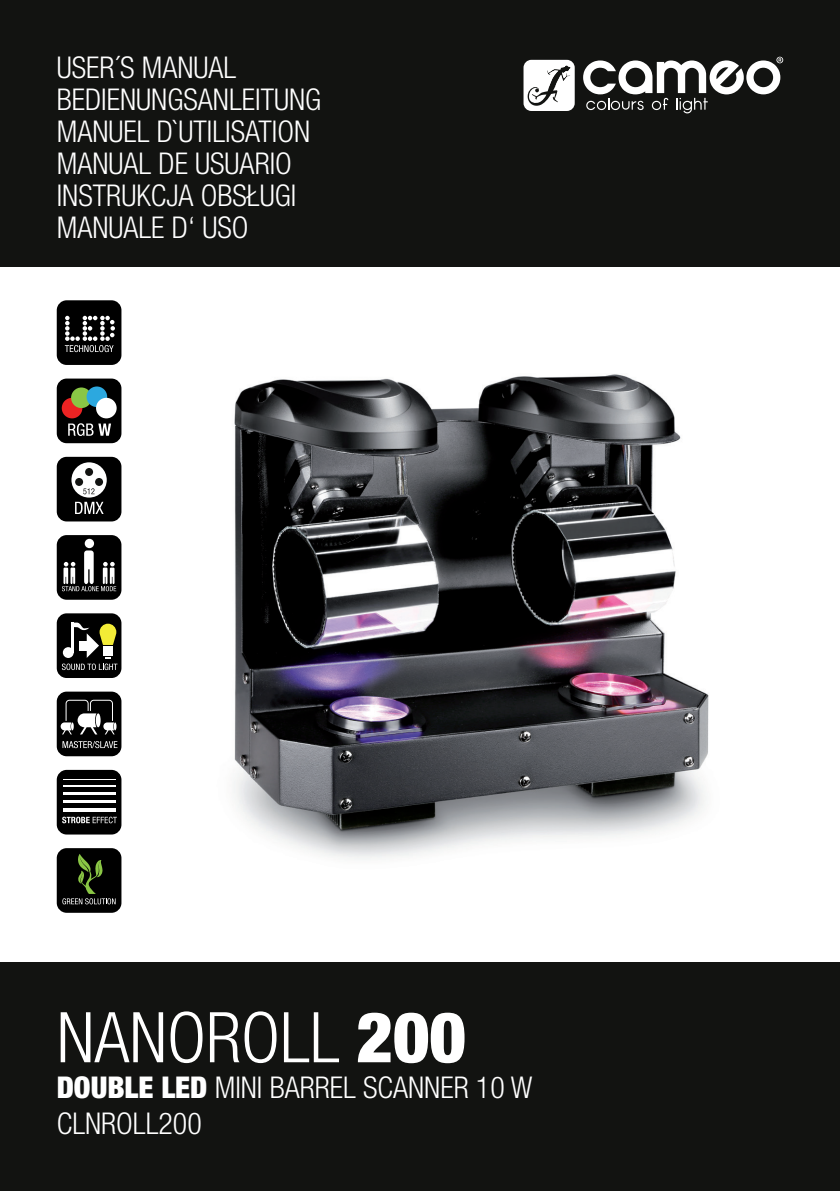
<style>
.page{position:relative;width:840px;height:1191px;background:#fff}
.page>*{position:absolute;margin:0;border:0;box-sizing:border-box;transform-origin:0 0}
.t1{font:300 condensed 70px "Helvetica Neue LT Pro";color:#fff}
.t2{font:300 condensed 30px/32px "Helvetica Neue LT Pro";color:#fff}
.t3{font:300 condensed 30px "Helvetica Neue LT Std";color:#fff}
.s1{font-weight:900}
</style>
<div class="page">
<div style="left:0;top:0;width:839px;height:266px;background:#121311"></div>
<div style="left:0;top:962px;width:839px;height:229px;background:#121311"></div>
<svg style="left:583px;top:57px;width:199px;height:56px"></svg>
<svg style="left:523px;top:60px;width:51px;height:51px;background:#d7d7d7"></svg>
<img style="left:234px;top:374px;width:475px;height:486px">
<div style="left:57px;top:300px;width:64px;height:65px;background:#000;border-radius:10px"></div>
<svg style="left:65px;top:316px;width:50px;height:36px"></svg>
<div style="left:57px;top:378px;width:64px;height:65px;background:#000;border-radius:10px"></div>
<div style="left:62px;top:398px;width:20px;height:20px;background:#ec2323;border-radius:50%"></div>
<div style="left:71px;top:387px;width:21px;height:21px;background:#8ac645;border-radius:50%"></div>
<div style="left:86px;top:386px;width:21px;height:21px;background:#2ca8df;border-radius:50%"></div>
<div style="left:96px;top:398px;width:21px;height:20px;background:#fff;border-radius:50%"></div>
<svg style="left:68px;top:423px;width:43px;height:13px"></svg>
<div style="left:57px;top:457px;width:64px;height:64px;background:#000;border-radius:10px"></div>
<svg style="left:75px;top:502px;width:29px;height:12px"></svg>
<div style="left:71px;top:462px;width:36px;height:35px;background:#fff;border-radius:50%"></div>
<div style="left:85px;top:468px;width:8px;height:8px;background:#121311;border-radius:50%"></div>
<div style="left:75px;top:478px;width:8px;height:8px;background:#121311;border-radius:50%"></div>
<div style="left:95px;top:478px;width:8px;height:8px;background:#121311;border-radius:50%"></div>
<svg style="left:83px;top:488px;width:11px;height:6px"></svg>
<div style="left:57px;top:535px;width:64px;height:65px;background:#000;border-radius:10px"></div>
<div style="left:85px;top:539px;width:9px;height:9px;background:#fff;border-radius:50%"></div>
<svg style="left:62px;top:550px;width:54px;height:41px"></svg>
<div style="left:57px;top:613px;width:64px;height:65px;background:#000;border-radius:10px"></div>
<svg style="left:62px;top:622px;width:55px;height:48px"></svg>
<div style="left:57px;top:691px;width:64px;height:65px;background:#000;border-radius:10px"></div>
<svg style="left:62px;top:741px;width:55px;height:7px"></svg>
<svg style="left:61px;top:699px;width:55px;height:35px"></svg>
<div style="left:57px;top:770px;width:64px;height:64px;background:#000;border-radius:10px"></div>
<svg style="left:62px;top:816px;width:55px;height:7px"></svg>
<hr style="left:63px;top:808px;width:52px;height:3px;background:#fff">
<hr style="left:63px;top:800px;width:52px;height:3px;background:#fff">
<hr style="left:63px;top:792px;width:52px;height:3px;background:#fff">
<hr style="left:63px;top:785px;width:52px;height:2px;background:#fff">
<hr style="left:63px;top:779px;width:52px;height:1px;background:#fff">
<div style="left:57px;top:848px;width:64px;height:64px;background:#000;border-radius:10px"></div>
<svg style="left:62px;top:854px;width:53px;height:50px"></svg>
<p class="t2" style="left:57px;top:51px;width:266px">USER´S MANUAL<br>BEDIENUNGSANLEITUNG<br>MANUEL D`UTILISATION<br>MANUAL DE USUARIO<br>INSTRUKCJA OBSŁUGI<br>MANUALE D‘ USO</p>
<h1 class="t1" style="left:57px;top:997px;width:410px">NANOROLL <span class="s1">200</span></h1>
<p class="t2" style="left:57px;top:1071px;width:477px"><span class="s1">DOUBLE LED</span> MINI BARREL SCANNER 10 W</p>
<p class="t3" style="left:57px;top:1106px;width:146px">CLNROLL200</p>
</div>
